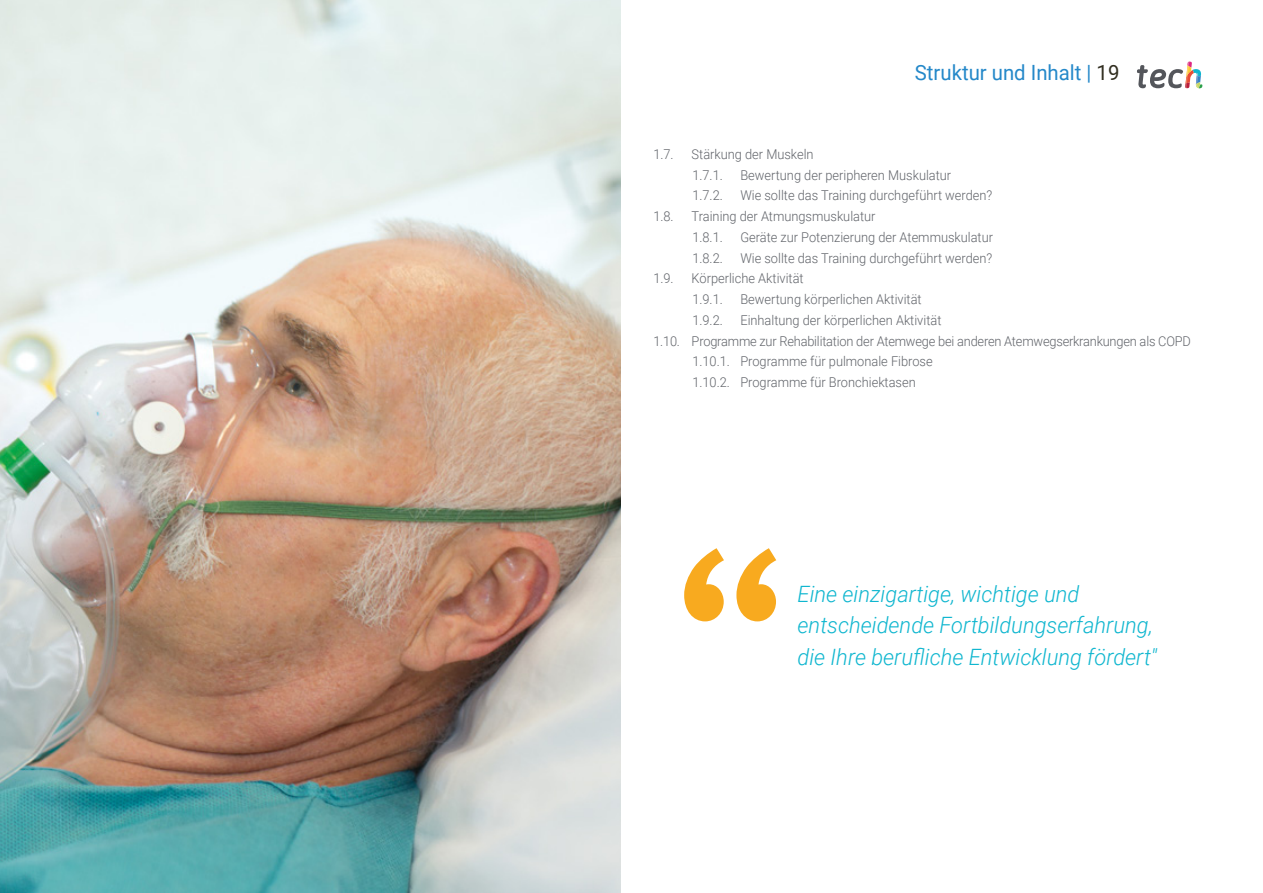
<style>
.page{position:relative;width:1263px;height:893px;background:#fff}
.page>*{position:absolute;margin:0;border:0;box-sizing:border-box;transform-origin:0 0}
.t1{font:italic 300 22.5px/31.5px "Roboto";color:#0fb6cf}
.t2{font:21px "Roboto";color:#2488c9}
.t3{font:300 13.5px/20.7px "Roboto";color:#61646a;scale:.95 1}
.s1{color:#312e20}
</style>
<div class="page">
<img style="left:0;top:0;width:621px;height:893px">
<svg style="left:1137px;top:62px;width:65px;height:27px"></svg>
<svg style="left:684px;top:548px;width:92px;height:73px"></svg>
<h2 class="t2" style="left:915px;top:57px;width:206px">Struktur und Inhalt | <span class="s1">19</span></h2>
<p class="t3" style="left:653px;top:143px;width:23px">1.7.</p>
<p class="t3" style="left:692px;top:143px;width:130px">Stärkung der Muskeln<br>1.7.1.</p>
<p class="t3" style="left:740px;top:164px;width:223px">Bewertung der peripheren Muskulatur</p>
<p class="t3" style="left:692px;top:185px;width:34px">1.7.2.</p>
<p class="t3" style="left:740px;top:185px;width:267px">Wie sollte das Training durchgeführt werden?</p>
<p class="t3" style="left:653px;top:206px;width:23px">1.8.</p>
<p class="t3" style="left:692px;top:206px;width:195px">Training der Atmungsmuskulatur<br>1.8.1.</p>
<p class="t3" style="left:740px;top:226px;width:268px">Geräte zur Potenzierung der Atemmuskulatur</p>
<p class="t3" style="left:692px;top:247px;width:34px">1.8.2.</p>
<p class="t3" style="left:740px;top:247px;width:267px">Wie sollte das Training durchgeführt werden?</p>
<p class="t3" style="left:653px;top:268px;width:23px">1.9.</p>
<p class="t3" style="left:692px;top:268px;width:119px">Körperliche Aktivität<br>1.9.1.</p>
<p class="t3" style="left:740px;top:289px;width:192px">Bewertung körperlichen Aktivität</p>
<p class="t3" style="left:692px;top:309px;width:34px">1.9.2.</p>
<p class="t3" style="left:740px;top:309px;width:213px">Einhaltung der körperlichen Aktivität</p>
<p class="t3" style="left:653px;top:330px;width:567px">1.10. Programme zur Rehabilitation der Atemwege bei anderen Atemwegserkrankungen als COPD</p>
<p class="t3" style="left:692px;top:351px;width:254px">1.10.1. Programme für pulmonale Fibrose</p>
<p class="t3" style="left:692px;top:372px;width:237px">1.10.2. Programme für Bronchiektasen</p>
<h1 class="t1" style="left:797px;top:577px;width:361px">Eine einzigartige, wichtige und entscheidende Fortbildungserfahrung, die Ihre berufliche Entwicklung fördert"</h1>
</div>
